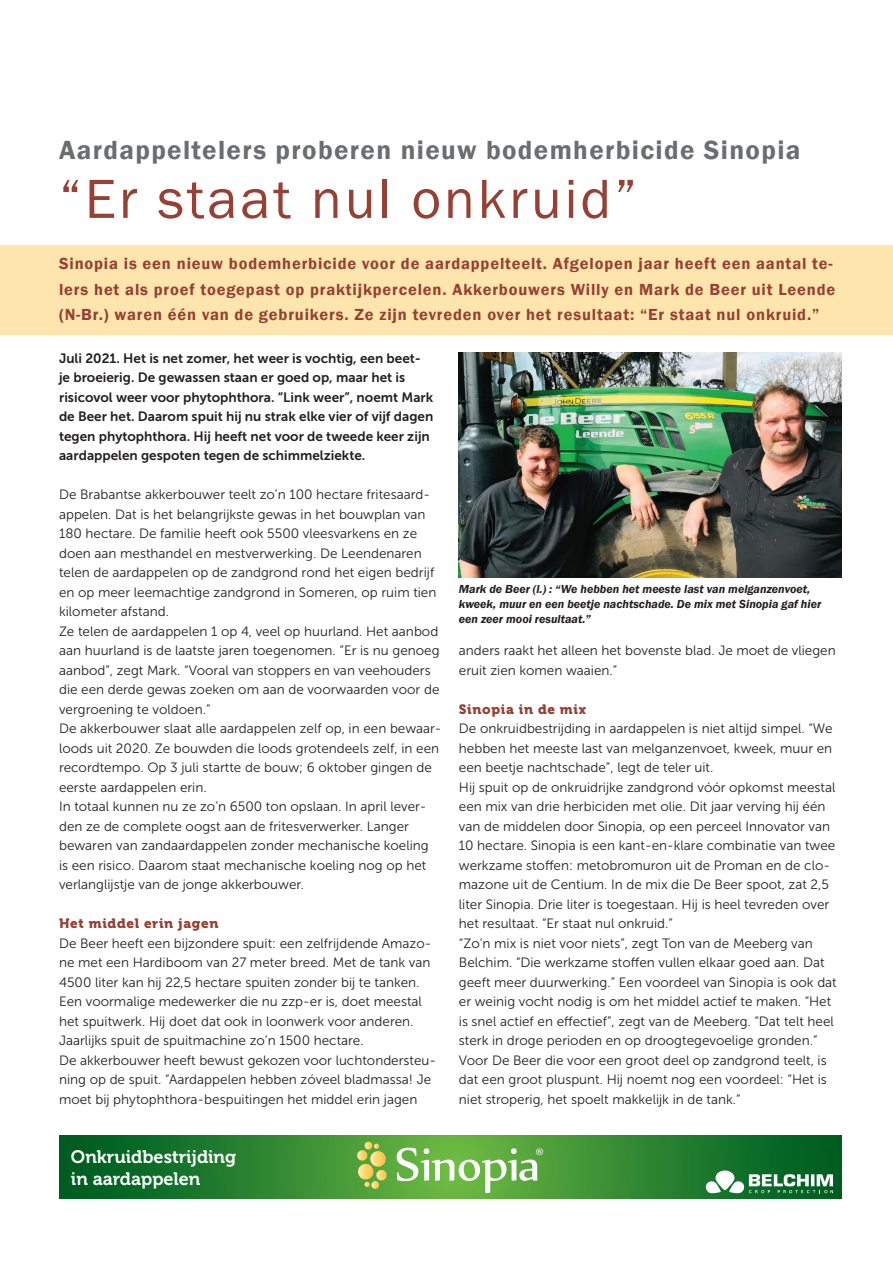
<style>
.page{position:relative;width:893px;height:1264px;background:#fff}
.page>*{position:absolute;margin:0;border:0;box-sizing:border-box;transform-origin:0 0}
.t1{font:57px "Franklin Gothic";letter-spacing:.05em;color:#954134}
.t2{font:56.4px "Nyala";letter-spacing:-.015em;color:#fff}
.t3{font:600 27px "Franklin Gothic";letter-spacing:.05em;color:#6c6d70}
.t4{font:19.8px "Nyala";color:#fff}
.t5{font:18px "Museo 700";color:#fff}
.t6{font:600 16.5px/25.5px "Franklin Gothic";letter-spacing:.05em;color:#954134}
.t7{font:13.5px/19.5px "Museo Sans 300";color:#231f20}
.t8{font:13.5px/19.5px "Museo Sans 700";color:#231f20}
.t9{font:13.5px "Museo 900";letter-spacing:.05em;color:#954134}
.t10{font:italic 600 12px/15px "Franklin Gothic";color:#231f20}
</style>
<div class="page">
<img style="left:459px;top:352px;width:382px;height:225px">
<svg style="left:59px;top:1135px;width:782px;height:64px;background:#318831"></svg>
<svg style="left:356px;top:1141px;width:31px;height:48px"></svg>
<svg style="left:706px;top:1170px;width:127px;height:23px"></svg>
<div style="left:0;top:245px;width:893px;height:89px;background:#fee5ad"></div>
<p class="t3" style="left:59px;top:133px;width:743px">Aardappeltelers proberen nieuw bodemherbicide Sinopia</p>
<p class="t1" style="left:59px;top:163px;width:579px">“Er staat nul onkruid”</p>
<p class="t6" style="left:59px;top:251px;width:777px">Sinopia is een nieuw bodemherbicide voor de aardappelteelt. Afgelopen jaar heeft een aantal te&shy;lers het als proef toegepast op praktijkpercelen. Akkerbouwers Willy en Mark de Beer uit Leende (N-Br.) waren één van de gebruikers. Ze zijn tevreden over het resultaat: “Er staat nul onkruid.”</p>
<p class="t8" style="left:59px;top:348px;width:376px">Juli 2021. Het is net zomer, het weer is vochtig, een beet&shy;je broeierig. De gewassen staan er goed op, maar het is risicovol weer voor phytophthora. “Link weer”, noemt Mark de Beer het. Daarom spuit hij nu strak elke vier of vijf dagen tegen phytophthora. Hij heeft net voor de tweede keer zijn aardappelen gespoten tegen de schimmelziekte.</p>
<p class="t7" style="left:59px;top:485px;width:379px">De Brabantse akkerbouwer teelt zo’n 100 hectare fritesaard&shy;appelen. Dat is het belangrijkste gewas in het bouwplan van 180 hectare. De familie heeft ook 5500 vleesvarkens en ze doen aan mesthandel en mestverwerking. De Leendenaren telen de aardappelen op de zandgrond rond het eigen bedrijf en op meer leemachtige zandgrond in Someren, op ruim tien kilometer afstand.</p>
<p class="t7" style="left:59px;top:621px;width:382px">Ze telen de aardappelen 1 op 4, veel op huurland. Het aanbod aan huurland is de laatste jaren toegenomen. “Er is nu genoeg aanbod”, zegt Mark. “Vooral van stoppers en van veehouders die een derde gewas zoeken om aan de voorwaarden voor de vergroening te voldoen.”</p>
<p class="t7" style="left:59px;top:719px;width:384px">De akkerbouwer slaat alle aardappelen zelf op, in een bewaar&shy;loods uit 2020. Ze bouwden die loods grotendeels zelf, in een recordtempo. Op 3 juli startte de bouw; 6 oktober gingen de eerste aardappelen erin.</p>
<p class="t7" style="left:59px;top:797px;width:371px">In totaal kunnen nu ze zo’n 6500 ton opslaan. In april lever&shy;den ze de complete oogst aan de fritesverwerker. Langer bewaren van zandaardappelen zonder mechanische koeling is een risico. Daarom staat mechanische koeling nog op het verlanglijstje van de jonge akkerbouwer.</p>
<p class="t9" style="left:59px;top:916px;width:161px">Het middel erin jagen</p>
<p class="t7" style="left:59px;top:933px;width:374px">De Beer heeft een bijzondere spuit: een zelfrijdende Amazo&shy;ne met een Hardiboom van 27 meter breed. Met de tank van 4500 liter kan hij 22,5 hectare spuiten zonder bij te tanken.<br>Een voormalige medewerker die nu zzp-er is, doet meestal het spuitwerk. Hij doet dat ook in loonwerk voor anderen.<br>Jaarlijks spuit de spuitmachine zo’n 1500 hectare.</p>
<p class="t7" style="left:59px;top:1050px;width:378px">De akkerbouwer heeft bewust gekozen voor luchtondersteu&shy;ning op de spuit. “Aardappelen hebben zóveel bladmassa! Je moet bij phytophthora-bespuitingen het middel erin jagen</p>
<p class="t10" style="left:459px;top:581px;width:364px">Mark de Beer (l.) : “We hebben het meeste last van melganzenvoet, kweek, muur en een beetje nachtschade. De mix met Sinopia gaf hier een zeer mooi resultaat.”</p>
<p class="t7" style="left:459px;top:641px;width:378px">anders raakt het alleen het bovenste blad. Je moet de vliegen eruit zien komen waaien.”</p>
<p class="t9" style="left:459px;top:701px;width:129px">Sinopia in de mix</p>
<p class="t7" style="left:459px;top:719px;width:375px;text-align:justify">De onkruidbestrijding in aardappelen is niet altijd simpel. “We hebben het meeste last van melganzenvoet, kweek, muur en een beetje nachtschade”, legt de teler uit.</p>
<p class="t7" style="left:459px;top:777px;width:378px">Hij spuit op de onkruidrijke zandgrond vóór opkomst meestal een mix van drie herbiciden met olie. Dit jaar verving hij één van de middelen door Sinopia, op een perceel Innovator van 10 hectare. Sinopia is een kant-en-klare combinatie van twee werkzame stoffen: metobromuron uit de Proman en de clo&shy;mazone uit de Centium. In de mix die De Beer spoot, zat 2,5 liter Sinopia. Drie liter is toegestaan. Hij is heel tevreden over het resultaat. “Er staat nul onkruid.”</p>
<p class="t7" style="left:459px;top:933px;width:379px">“Zo’n mix is niet voor niets”, zegt Ton van de Meeberg van Belchim. “Die werkzame stoffen vullen elkaar goed aan. Dat geeft meer duurwerking.” Een voordeel van Sinopia is ook dat er weinig vocht nodig is om het middel actief te maken. “Het is snel actief en effectief”, zegt van de Meeberg. “Dat telt heel sterk in droge perioden en op droogtegevoelige gronden.”</p>
<p class="t7" style="left:459px;top:1050px;width:369px;text-align:justify">Voor De Beer die voor een groot deel op zandgrond teelt, is dat een groot pluspunt. Hij noemt nog een voordeel: “Het is niet stroperig, het spoelt makkelijk in de tank.”</p>
<p class="t5" style="left:71px;top:1147px;width:167px">Onkruidbestrijding</p>
<p class="t5" style="left:71px;top:1168px;width:131px">in aardappelen</p>
<p class="t2" style="left:395px;top:1130px;width:147px">Sinopia</p>
<p class="t4" style="left:535px;top:1142px;width:10px">®</p>
</div>
